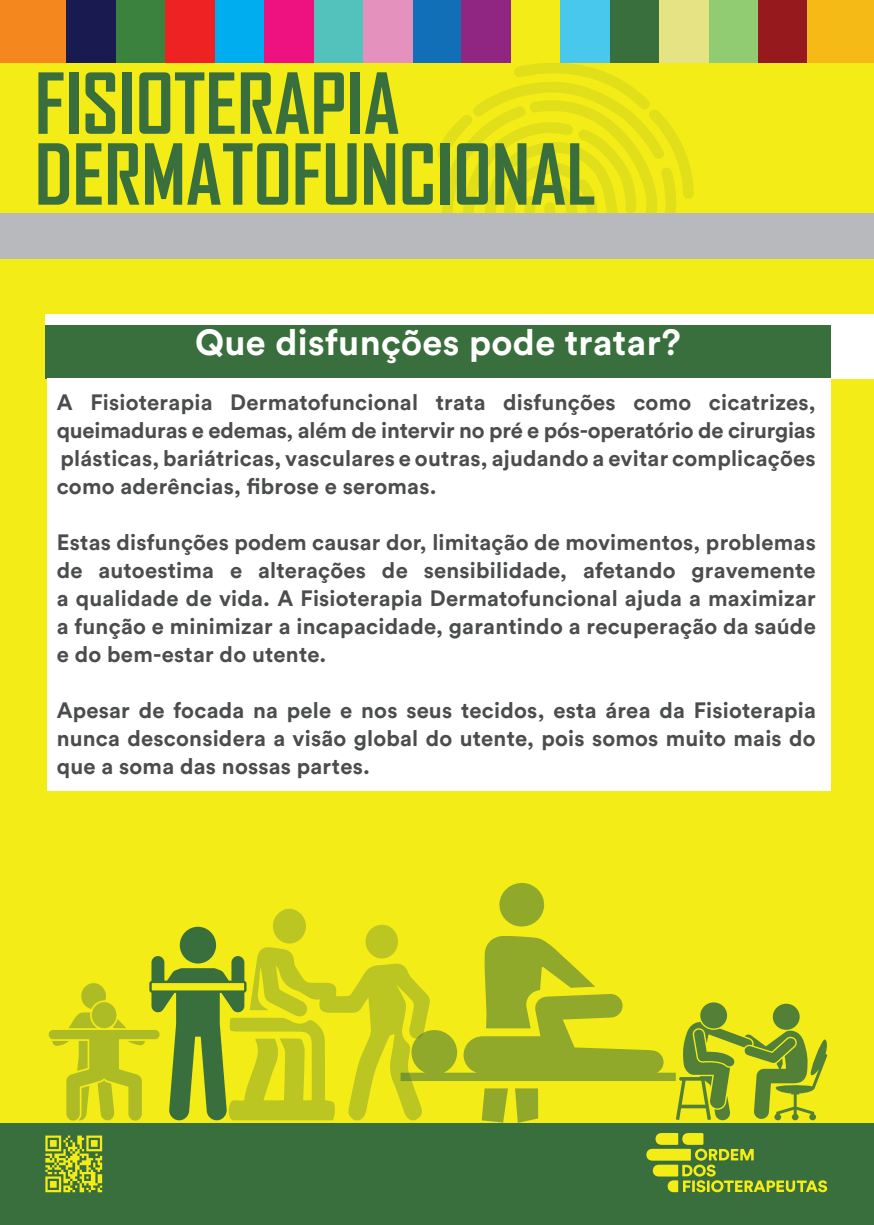
<style>
.page{position:relative;width:874px;height:1225px;background:#fff}
.page>*{position:absolute;margin:0;border:0;box-sizing:border-box;transform-origin:0 0}
.t1{font:700 80.4px/70.8px "Agency FB";color:#396f3d}
.t2{font:700 36px "Circular Std";letter-spacing:.01em;color:#fff}
.t3{font:700 22px/28px "Circular Std";letter-spacing:.01em;color:#4b4c4d;text-align:justify}
</style>
<div class="page">
<div style="left:0;top:0;width:873px;height:1225px;background:#f4ec17"></div>
<svg style="left:438px;top:63px;width:255px;height:150px"></svg>
<div style="left:0;top:1123px;width:873px;height:102px;background:#396f3d"></div>
<svg style="left:45px;top:1135px;width:57px;height:57px"></svg>
<svg style="left:646px;top:1133px;width:180px;height:59px"></svg>
<div style="left:0;top:0;width:66px;height:63px;background:#f5871f"></div>
<div style="left:412px;top:0;width:49px;height:63px;background:#116fb8"></div>
<div style="left:214px;top:0;width:50px;height:63px;background:#00aeef"></div>
<div style="left:609px;top:0;width:50px;height:63px;background:#396f3d"></div>
<div style="left:116px;top:0;width:49px;height:63px;background:#3a823d"></div>
<div style="left:313px;top:0;width:50px;height:63px;background:#54c2bc"></div>
<div style="left:708px;top:0;width:49px;height:63px;background:#91cb72"></div>
<div style="left:66px;top:0;width:50px;height:63px;background:#191a4f"></div>
<div style="left:659px;top:0;width:49px;height:63px;background:#e5e383"></div>
<div style="left:264px;top:0;width:49px;height:63px;background:#ed127f"></div>
<div style="left:461px;top:0;width:50px;height:63px;background:#902681"></div>
<div style="left:165px;top:0;width:49px;height:63px;background:#ee2123"></div>
<div style="left:560px;top:0;width:49px;height:63px;background:#49c8ee"></div>
<div style="left:363px;top:0;width:49px;height:63px;background:#e591bd"></div>
<div style="left:757px;top:0;width:50px;height:63px;background:#961a1d"></div>
<div style="left:807px;top:0;width:66px;height:63px;background:#f6ba17"></div>
<div style="left:0;top:213px;width:873px;height:45px;background:#b8b9bc"></div>
<div style="left:45px;top:314px;width:828px;height:65px;background:#fff"></div>
<div style="left:45px;top:326px;width:785px;height:53px;background:#396f3d"></div>
<div style="left:48px;top:379px;width:782px;height:412px;background:#fff"></div>
<svg style="left:411px;top:883px;width:264px;height:240px"></svg>
<div style="left:700px;top:1002px;width:26px;height:26px;background:#538037;border-radius:50%"></div>
<svg style="left:675px;top:1022px;width:152px;height:98px"></svg>
<svg style="left:772px;top:1003px;width:27px;height:26px"></svg>
<svg style="left:49px;top:909px;width:381px;height:211px"></svg>
<div style="left:365px;top:924px;width:33px;height:34px;background:#bcc622;border-radius:50%"></div>
<h1 class="t1" style="left:35px;top:66px;width:562px">FISIOTERAPIA<br>DERMATOFUNCIONAL</h1>
<h2 class="t2" style="left:195px;top:319px;width:487px">Que disfunções pode tratar?</h2>
<p class="t3" style="left:57px;top:388px;width:760px">A Fisioterapia Dermatofuncional trata disfunções como cicatrizes, queimaduras e edemas, além de intervir no pré e pós-operatório de cirurgias plásticas, bariátricas, vasculares e outras, ajudando a evitar complicações como aderências, fibrose e seromas.</p>
<p class="t3" style="left:57px;top:528px;width:760px">Estas disfunções podem causar dor, limitação de movimentos, problemas de autoestima e alterações de sensibilidade, afetando gravemente a qualidade de vida. A Fisioterapia Dermatofuncional ajuda a maximizar a função e minimizar a incapacidade, garantindo a recuperação da saúde e do bem-estar do utente.</p>
<p class="t3" style="left:57px;top:696px;width:760px">Apesar de focada na pele e nos seus tecidos, esta área da Fisioterapia nunca desconsidera a visão global do utente, pois somos muito mais do que a soma das nossas partes.</p>
</div>
